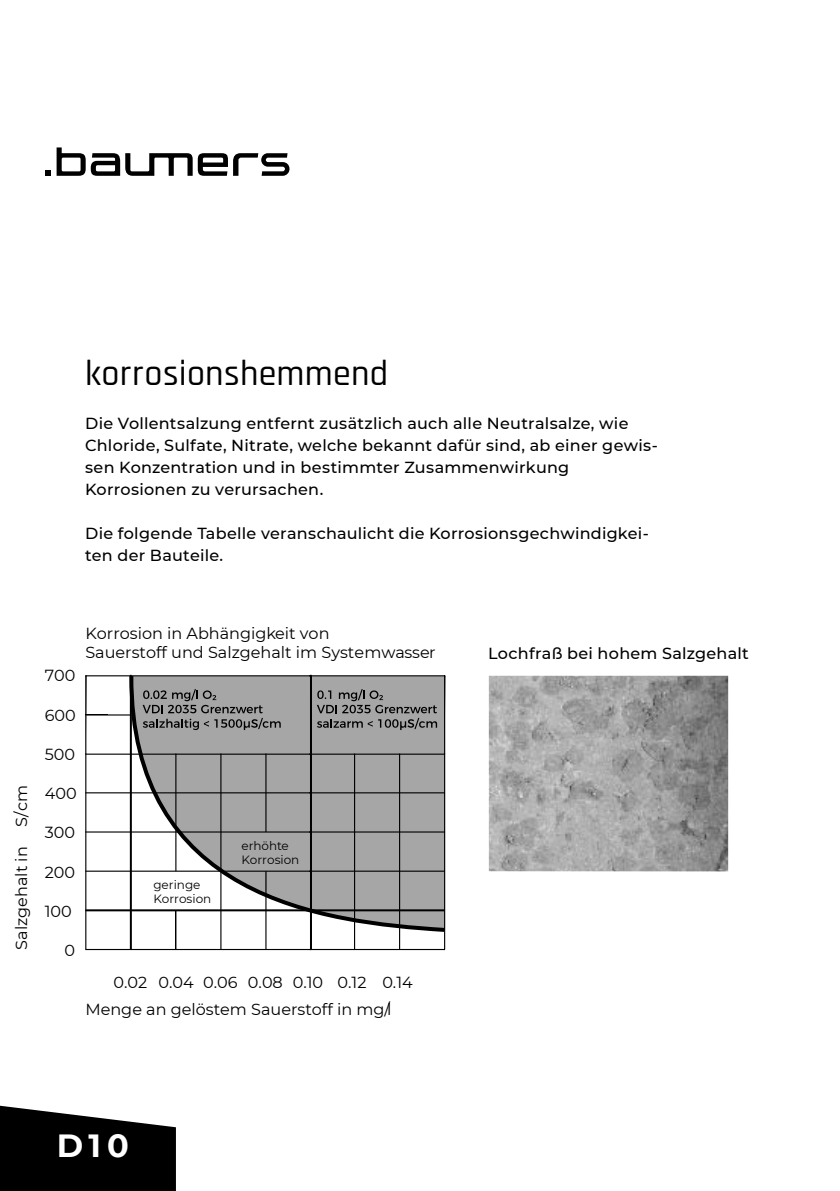
<style>
.page{position:relative;width:840px;height:1191px;background:#fff}
.page>*{position:absolute;margin:0;border:0;box-sizing:border-box;transform-origin:0 0}
.t1{font:500 36px "Rajdhani";letter-spacing:.005em;color:#000}
.t2{font:700 32px "Montserrat";color:#fff}
.t3{font:500 16px/22px "Montserrat";letter-spacing:.015em;color:#000}
.t4{font:16px/26.8px "Montserrat";color:#000}
.t5{font:12px/14.4px "Montserrat";color:#000}
</style>
<div class="page">
<svg style="left:0;top:1105px;width:176px;height:86px;background:#222"></svg>
<svg style="left:57px;top:147px;width:135px;height:29px"></svg>
<svg style="left:198px;top:153px;width:91px;height:23px"></svg>
<svg style="left:45px;top:170px;width:6px;height:6px"></svg>
<img style="left:488px;top:676px;width:239px;height:195px">
<hr style="left:85px;top:753px;width:1px;height:196px;background:#000">
<hr style="left:130px;top:753px;width:2px;height:196px;background:#000">
<hr style="left:175px;top:910px;width:1px;height:39px;background:#000">
<hr style="left:220px;top:753px;width:1px;height:196px;background:#000">
<hr style="left:265px;top:871px;width:1px;height:78px;background:#000">
<hr style="left:310px;top:753px;width:2px;height:196px;background:#000">
<hr style="left:85px;top:949px;width:226px;height:1px;background:#000">
<hr style="left:85px;top:909px;width:226px;height:2px;background:#000">
<hr style="left:85px;top:870px;width:226px;height:1px;background:#000">
<hr style="left:85px;top:831px;width:226px;height:1px;background:#000">
<hr style="left:85px;top:792px;width:226px;height:1px;background:#000">
<hr style="left:85px;top:753px;width:226px;height:1px;background:#000">
<hr style="left:354px;top:753px;width:1px;height:196px;background:#000">
<hr style="left:399px;top:753px;width:1px;height:196px;background:#000">
<hr style="left:444px;top:753px;width:1px;height:196px;background:#000">
<hr style="left:309px;top:949px;width:135px;height:1px;background:#000">
<svg style="left:85px;top:676px;width:3px;height:79px"></svg>
<hr style="left:85px;top:714px;width:46px;height:1px;background:#000">
<hr style="left:85px;top:675px;width:226px;height:1px;background:#000">
<svg style="left:127px;top:674px;width:319px;height:260px"></svg>
<svg style="left:142px;top:689px;width:138px;height:41px;background:#898989"></svg>
<svg style="left:309px;top:674px;width:128px;height:82px;background:#929292"></svg>
<h1 class="t1" style="left:85px;top:353px;width:304px">korrosionshemmend</h1>
<p class="t3" style="left:85px;top:412px;width:574px">Die Vollentsalzung entfernt zusätzlich auch alle Neutralsalze, wie Chloride, Sulfate, Nitrate, welche bekannt dafür sind, ab einer gewis&shy;sen Konzentration und in bestimmter Zusammenwirkung Korrosionen zu verursachen.</p>
<p class="t3" style="left:85px;top:522px;width:565px">Die folgende Tabelle veranschaulicht die Korrosionsgechwindigkei&shy;ten der Bauteile.</p>
<p class="t4" style="left:8px;top:949px;width:166px;rotate:-90deg">Salzgehalt in S/cm</p>
<p class="t4" style="left:45px;top:662px;width:32px">700</p>
<p class="t4" style="left:45px;top:701px;width:33px">600</p>
<p class="t4" style="left:45px;top:740px;width:32px">500</p>
<p class="t4" style="left:45px;top:779px;width:33px">400</p>
<p class="t4" style="left:45px;top:818px;width:32px">300</p>
<p class="t4" style="left:45px;top:858px;width:32px">200</p>
<p class="t4" style="left:45px;top:897px;width:29px">100</p>
<p class="t4" style="left:65px;top:936px;width:12px">0</p>
<p class="t4" style="left:85px;top:622px;width:351px;line-height:19.6px">Korrosion in Abhängigkeit von<br>Sauerstoff und Salzgehalt im Systemwasser</p>
<p class="t5" style="left:153px;top:876px;width:59px">geringe<br>Korrosion</p>
<p class="t5" style="left:241px;top:837px;width:59px">erhöhte<br>Korrosion</p>
<p class="t4" style="left:85px;top:968px;width:307px;text-indent:28px">0.02<br>Menge an gelöstem Sauerstoff in mg/l</p>
<p class="t4" style="left:158px;top:968px;width:256px">0.04 0.06 0.08 0.10 0.12 0.14</p>
<p class="t3" style="left:488px;top:641px;width:262px">Lochfraß bei hohem Salzgehalt</p>
<h2 class="t2" style="left:57px;top:1122px;width:74px">D10</h2>
</div>
